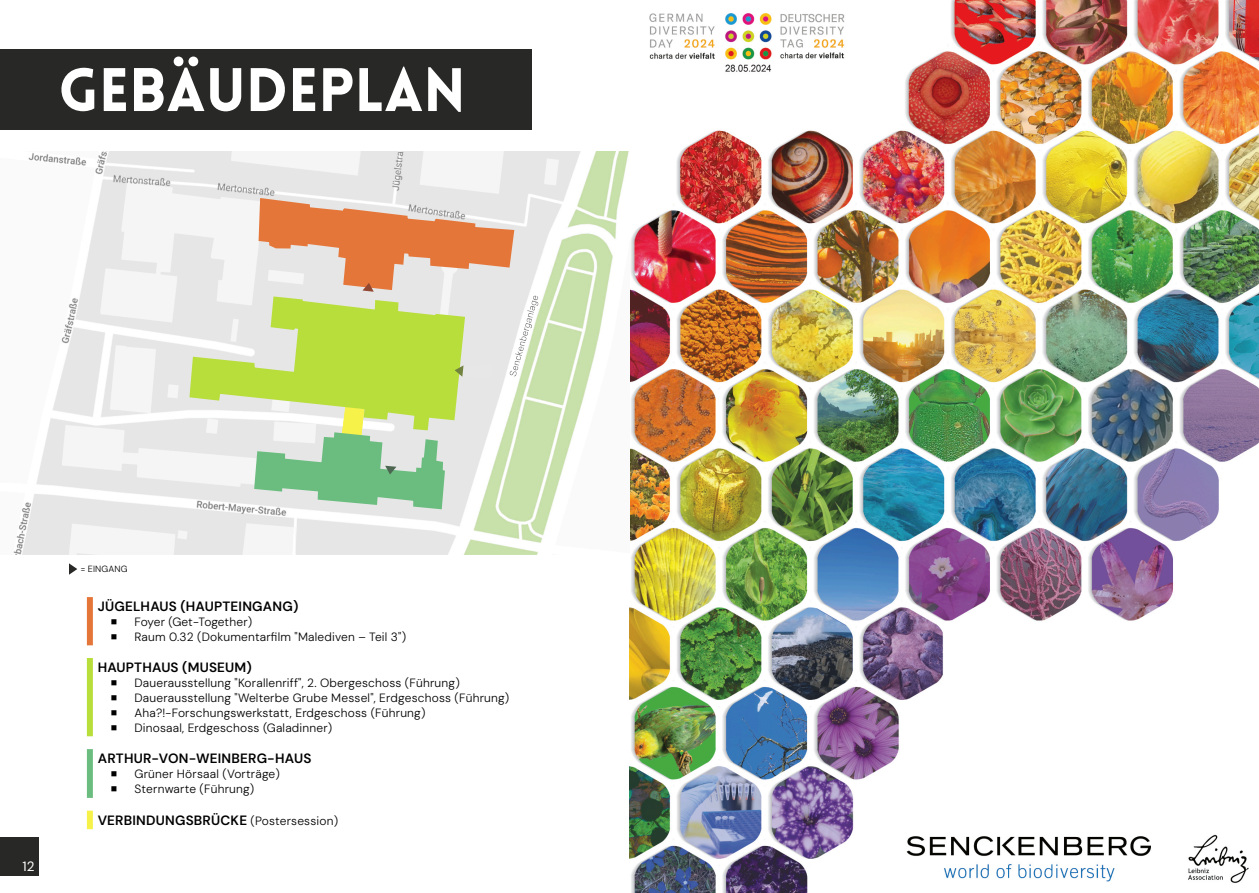
<style>
.page{position:relative;width:1259px;height:893px;background:#fff}
.page>*{position:absolute;margin:0;border:0;box-sizing:border-box;transform-origin:0 0}
.t1{font:900 60px "Lovelo";color:#fff}
.t2{font:600 13.5px "DM Sans";letter-spacing:.015em;color:#000}
.t3{font:13.5px "DM Sans";color:#fff}
.t4{font:300 12px "DM Sans";letter-spacing:.015em;color:#000}
.t5{font:12px "Myanmar Text";color:#000}
.t6{font:300 9px "DM Sans";letter-spacing:.015em;color:#000}
.s1{font-weight:300;font-size:12px}
</style>
<div class="page">
<img style="left:629px;top:0;width:630px;height:893px">
<img style="left:13px;top:152px;width:616px;height:402px">
<img style="left:515px;top:295px;width:23px;height:81px">
<div style="left:0;top:49px;width:532px;height:81px;background:#282826"></div>
<div style="left:0;top:837px;width:39px;height:39px;background:#282826"></div>
<div style="left:87px;top:658px;width:6px;height:78px;background:#b8de3b"></div>
<div style="left:87px;top:749px;width:6px;height:49px;background:#6bbd7f"></div>
<div style="left:87px;top:811px;width:6px;height:18px;background:#f7f24a"></div>
<div style="left:87px;top:597px;width:6px;height:48px;background:#e57639"></div>
<svg style="left:69px;top:563px;width:8px;height:12px"></svg>
<svg style="left:188px;top:197px;width:327px;height:313px"></svg>
<h1 class="t1" style="left:59px;top:66px;width:408px">GEBÄUDEPLAN</h1>
<p class="t3" style="left:22px;top:858px;width:14px">12</p>
<p class="t6" style="left:81px;top:563px;width:48px">= EINGANG</p>
<p class="t2" style="left:98px;top:598px;width:202px">JÜGELHAUS (HAUPTEINGANG)</p>
<p class="t5" style="left:110px;top:618px;width:9px">◼</p>
<p class="t4" style="left:134px;top:614px;width:119px">Foyer (Get-Together)</p>
<p class="t5" style="left:110px;top:633px;width:9px">◼</p>
<p class="t4" style="left:134px;top:629px;width:273px">Raum 0.32 (Dokumentarfilm "Malediven – Teil 3")</p>
<p class="t2" style="left:98px;top:659px;width:156px">HAUPTHAUS (MUSEUM)</p>
<p class="t5" style="left:110px;top:679px;width:9px">◼</p>
<p class="t4" style="left:134px;top:675px;width:327px">Dauerausstellung "Korallenriff", 2. Obergeschoss (Führung)</p>
<p class="t5" style="left:110px;top:694px;width:9px">◼</p>
<p class="t4" style="left:134px;top:690px;width:376px">Dauerausstellung "Welterbe Grube Messel", Erdgeschoss (Führung)</p>
<p class="t5" style="left:110px;top:709px;width:9px">◼</p>
<p class="t4" style="left:134px;top:705px;width:292px">Aha?!-Forschungswerkstatt, Erdgeschoss (Führung)</p>
<p class="t5" style="left:110px;top:724px;width:9px">◼</p>
<p class="t4" style="left:134px;top:720px;width:199px">Dinosaal, Erdgeschoss (Galadinner)</p>
<p class="t2" style="left:98px;top:750px;width:215px">ARTHUR-VON-WEINBERG-HAUS</p>
<p class="t5" style="left:110px;top:770px;width:9px">◼</p>
<p class="t4" style="left:134px;top:766px;width:147px">Grüner Hörsaal (Vorträge)</p>
<p class="t5" style="left:110px;top:785px;width:9px">◼</p>
<p class="t4" style="left:134px;top:781px;width:121px">Sternwarte (Führung)</p>
<p class="t2" style="left:98px;top:811px;width:242px">VERBINDUNGSBRÜCKE <span class="s1">(Postersession)</span></p>
</div>
